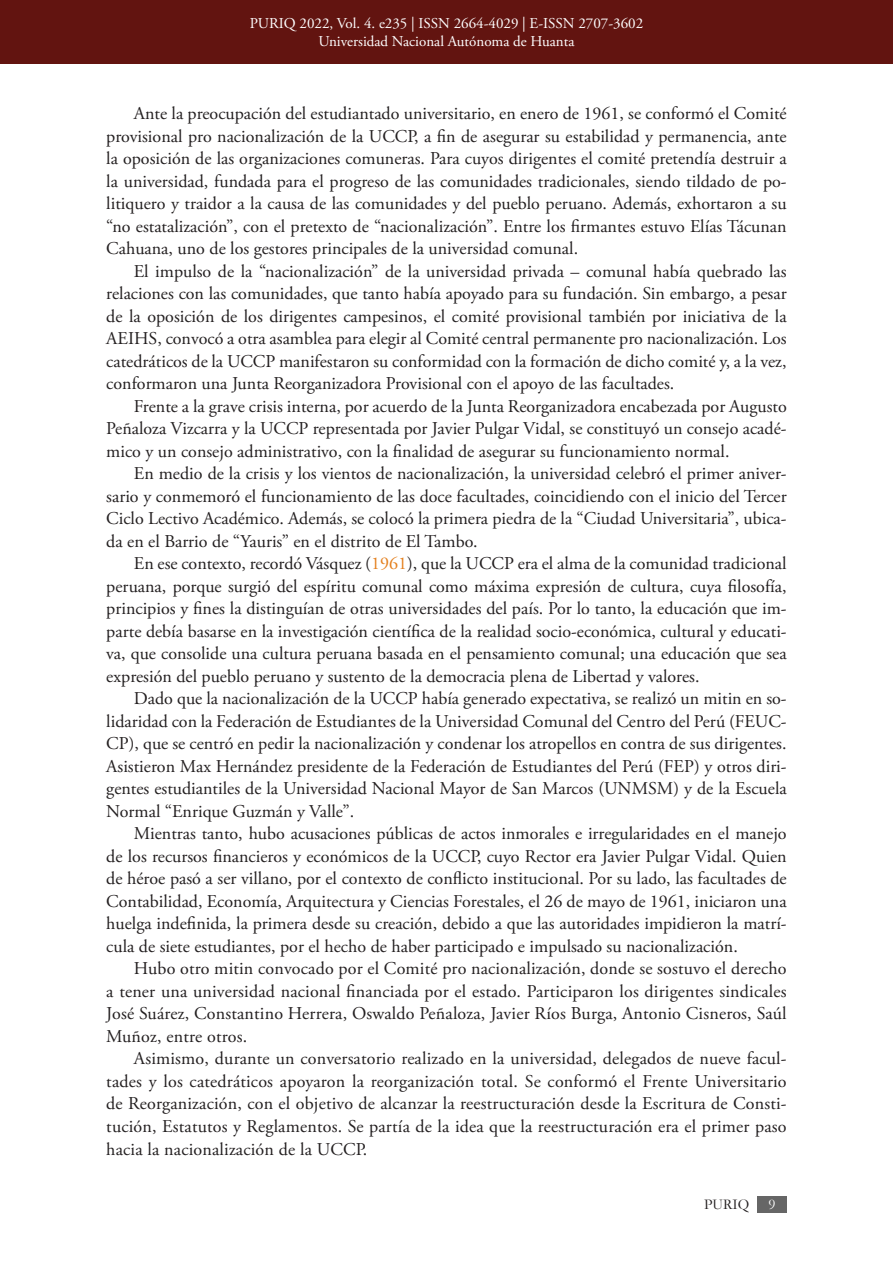
<style>
.page{position:relative;width:893px;height:1263px;background:#fff}
.page>*{position:absolute;margin:0;border:0;box-sizing:border-box;transform-origin:0 0}
.Parrafo_ES{font:18px/22.5px "Adobe Garamond Pro";color:#231f20;text-align:justify}
.t1{font:15px/18px "Adobe Garamond Pro";color:#fff;text-align:center}
.t2{font:15px "Garamond";color:#231f20}
.t3{font:15px "Garamond";color:#fff}
.s1{color:#e4801e}
</style>
<div class="page">
<div style="left:0;top:0;width:893px;height:64px;background:#621410"></div>
<div style="left:758px;top:1196px;width:29px;height:16px;background:#666"></div>
<p class="t1" style="left:250px;top:15px;width:395px">PURIQ 2022, Vol. 4. e235 | ISSN 2664-4029 | E-ISSN 2707-3602<br>Universidad Nacional Autónoma de Huanta</p>
<p class="Parrafo_ES" style="left:106px;top:103px;width:682px;text-indent:28px">Ante la preocupación del estudiantado universitario, en enero de 1961, se conformó el Comité provisional pro nacionalización de la UCCP, a fin de asegurar su estabilidad y permanencia, ante la oposición de las organizaciones comuneras. Para cuyos dirigentes el comité pretendía destruir a la universidad, fundada para el progreso de las comunidades tradicionales, siendo tildado de po&shy;litiquero y traidor a la causa de las comunidades y del pueblo peruano. Además, exhortaron a su “no estatalización”, con el pretexto de “nacionalización”. Entre los firmantes estuvo Elías Tácunan Cahuana, uno de los gestores principales de la universidad comunal.</p>
<p class="Parrafo_ES" style="left:106px;top:261px;width:682px;text-indent:28px">El impulso de la “nacionalización” de la universidad privada – comunal había quebrado las relaciones con las comunidades, que tanto había apoyado para su fundación. Sin embargo, a pesar de la oposición de los dirigentes campesinos, el comité provisional también por iniciativa de la AEIHS, convocó a otra asamblea para elegir al Comité central permanente pro nacionalización. Los catedráticos de la UCCP manifestaron su conformidad con la formación de dicho comité y, a la vez, conformaron una Junta Reorganizadora Provisional con el apoyo de las facultades.</p>
<p class="Parrafo_ES" style="left:106px;top:396px;width:682px;text-indent:28px">Frente a la grave crisis interna, por acuerdo de la Junta Reorganizadora encabezada por Augusto Peñaloza Vizcarra y la UCCP representada por Javier Pulgar Vidal, se constituyó un consejo acadé&shy;mico y un consejo administrativo, con la finalidad de asegurar su funcionamiento normal.</p>
<p class="Parrafo_ES" style="left:106px;top:463px;width:682px;text-indent:28px">En medio de la crisis y los vientos de nacionalización, la universidad celebró el primer aniver&shy;sario y conmemoró el funcionamiento de las doce facultades, coincidiendo con el inicio del Tercer Ciclo Lectivo Académico. Además, se colocó la primera piedra de la “Ciudad Universitaria”, ubica&shy;da en el Barrio de “Yauris” en el distrito de El Tambo.</p>
<p class="Parrafo_ES" style="left:106px;top:553px;width:682px;text-indent:28px">En ese contexto, recordó Vásquez (<span class="s1">1961</span>), que la UCCP era el alma de la comunidad tradicional peruana, porque surgió del espíritu comunal como máxima expresión de cultura, cuya filosofía, principios y fines la distinguían de otras universidades del país. Por lo tanto, la educación que im&shy;parte debía basarse en la investigación científica de la realidad socio-económica, cultural y educati&shy;va, que consolide una cultura peruana basada en el pensamiento comunal; una educación que sea expresión del pueblo peruano y sustento de la democracia plena de Libertad y valores.</p>
<p class="Parrafo_ES" style="left:106px;top:688px;width:682px;text-indent:28px">Dado que la nacionalización de la UCCP había generado expectativa, se realizó un mitin en so&shy;lidaridad con la Federación de Estudiantes de la Universidad Comunal del Centro del Perú (FEUC-CP), que se centró en pedir la nacionalización y condenar los atropellos en contra de sus dirigentes.<br>Asistieron Max Hernández presidente de la Federación de Estudiantes del Perú (FEP) y otros diri&shy;gentes estudiantiles de la Universidad Nacional Mayor de San Marcos (UNMSM) y de la Escuela Normal “Enrique Guzmán y Valle”.</p>
<p class="Parrafo_ES" style="left:106px;top:823px;width:682px;text-indent:28px">Mientras tanto, hubo acusaciones públicas de actos inmorales e irregularidades en el manejo de los recursos financieros y económicos de la UCCP, cuyo Rector era Javier Pulgar Vidal. Quien de héroe pasó a ser villano, por el contexto de conflicto institucional. Por su lado, las facultades de Contabilidad, Economía, Arquitectura y Ciencias Forestales, el 26 de mayo de 1961, iniciaron una huelga indefinida, la primera desde su creación, debido a que las autoridades impidieron la matrí&shy;cula de siete estudiantes, por el hecho de haber participado e impulsado su nacionalización.</p>
<p class="Parrafo_ES" style="left:106px;top:958px;width:682px;text-indent:28px">Hubo otro mitin convocado por el Comité pro nacionalización, donde se sostuvo el derecho a tener una universidad nacional financiada por el estado. Participaron los dirigentes sindicales José Suárez, Constantino Herrera, Oswaldo Peñaloza, Javier Ríos Burga, Antonio Cisneros, Saúl Muñoz, entre otros.</p>
<p class="Parrafo_ES" style="left:106px;top:1048px;width:682px;text-indent:28px">Asimismo, durante un conversatorio realizado en la universidad, delegados de nueve facul&shy;tades y los catedráticos apoyaron la reorganización total. Se conformó el Frente Universitario de Reorganización, con el objetivo de alcanzar la reestructuración desde la Escritura de Consti&shy;tución, Estatutos y Reglamentos. Se partía de la idea que la reestructuración era el primer paso hacia la nacionalización de la UCCP.</p>
<p class="t2" style="left:704px;top:1194px;width:47px">PURIQ</p>
<p class="t3" style="left:769px;top:1194px;width:9px">9</p>
</div>
